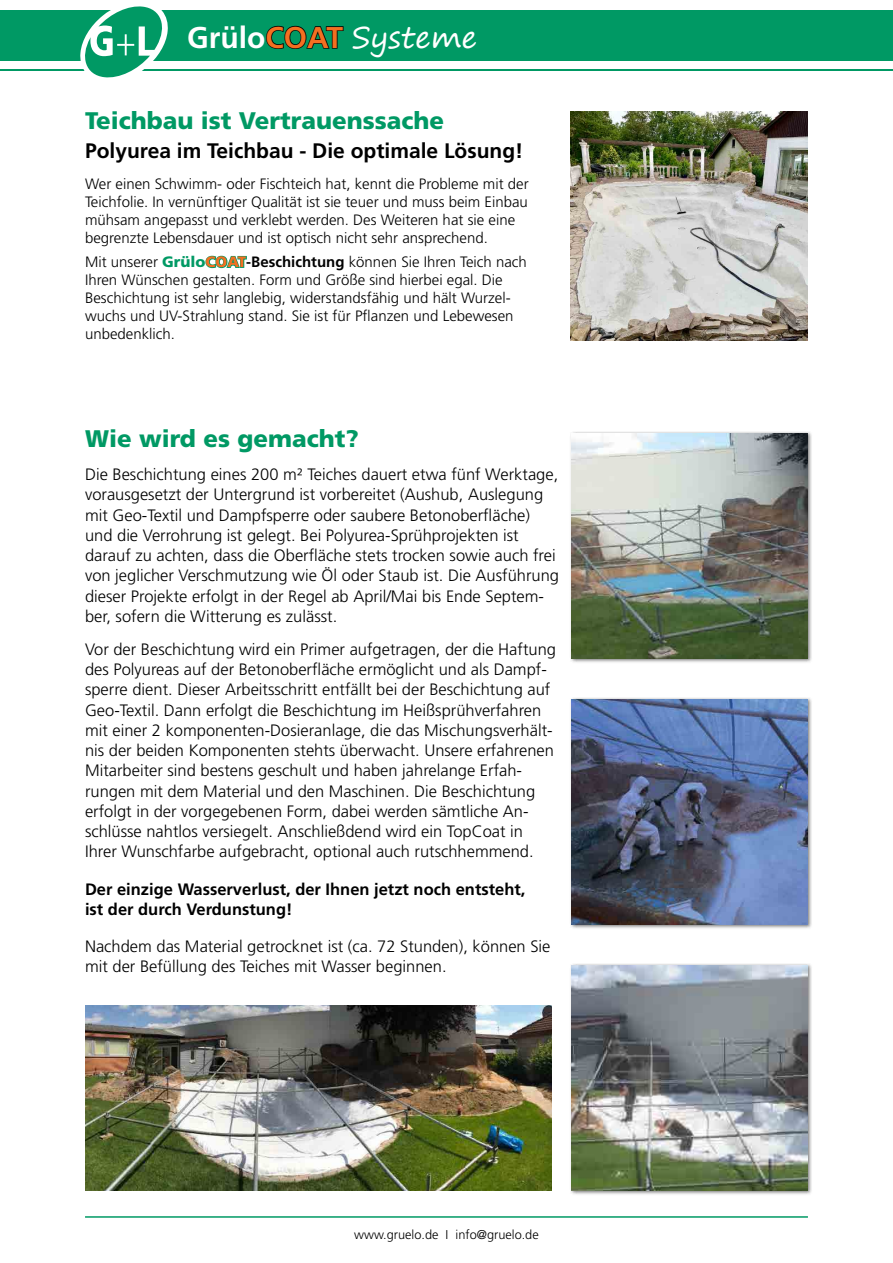
<style>
.page{position:relative;width:893px;height:1263px;background:#fff}
.page>*{position:absolute;margin:0;border:0;box-sizing:border-box;transform-origin:0 0}
.Fließtext{font:30px "Segoe Print";color:#fff}
.Variationsgruppenbez{font:900 24px "Frutiger LT Std";color:#009964}
.Variationsgruppenbez-2{font:700 21px "Frutiger LT Std";color:#000}
.Fließtext-2{font:300 16.5px/20.2px "Frutiger LT Std";color:#000}
.Variationsgruppenbez-3{font:700 16.5px/20.2px "Frutiger LT Std";color:#000}
.Fließtext-3{font:300 15px/18px "Frutiger LT Std";color:#000}
.t1{font:300 12.75px "Frutiger LT Std";color:#000}
.s1{font-family:"Frutiger LT Std";font-weight:700}
.s2{font-family:"Frutiger LT Std";font-weight:700;color:#000}
.s3{font-weight:900;color:#009964}
.s4{font-weight:700}
</style>
<div class="page">
<hr style="left:85px;top:1216px;width:723px;height:2px;background:#009964">
<div style="left:0;top:10px;width:893px;height:50px;background:#009964"></div>
<hr style="left:0;top:69px;width:893px;height:2px;background:#009964">
<svg style="left:77px;top:6px;width:94px;height:72px"></svg>
<div style="left:569px;top:697px;width:243px;height:232px;background:#000;opacity:.5"></div>
<img style="left:572px;top:699px;width:236px;height:225px">
<div style="left:569px;top:431px;width:243px;height:232px;background:#000;opacity:.5"></div>
<img style="left:572px;top:433px;width:236px;height:226px">
<div style="left:569px;top:963px;width:243px;height:232px;background:#000;opacity:.5"></div>
<img style="left:572px;top:965px;width:236px;height:225px">
<img style="left:85px;top:1005px;width:466px;height:186px">
<img style="left:570px;top:112px;width:238px;height:228px">
<p class="Fließtext" style="left:187px;top:10px;width:292px"><span class="s1">Grülo</span><span class="s2">COAT</span> Systeme</p>
<p class="Variationsgruppenbez" style="left:85px;top:106px;width:361px">Teichbau ist Vertrauenssache</p>
<p class="Variationsgruppenbez-2" style="left:85px;top:138px;width:440px">Polyurea im Teichbau - Die optimale Lösung!</p>
<p class="Fließtext-3" style="left:85px;top:175px;width:445px">Wer einen Schwimm- oder Fischteich hat, kennt die Probleme mit der Teichfolie. In vernünftiger Qualität ist sie teuer und muss beim Einbau mühsam angepasst und verklebt werden. Des Weiteren hat sie eine begrenzte Lebensdauer und ist optisch nicht sehr ansprechend.</p>
<p class="Fließtext-3" style="left:85px;top:253px;width:443px">Mit unserer <span class="s3">GrüloCOAT</span><span class="s4">-Beschichtung</span> können Sie Ihren Teich nach Ihren Wünschen gestalten. Form und Größe sind hierbei egal. Die Beschichtung ist sehr langlebig, widerstandsfähig und hält Wurzel&shy;wuchs und UV-Strahlung stand. Sie ist für Pflanzen und Lebewesen unbedenklich.</p>
<p class="Variationsgruppenbez" style="left:85px;top:424px;width:275px">Wie wird es gemacht?</p>
<p class="Fließtext-2" style="left:85px;top:464px;width:476px">Die Beschichtung eines 200 m² Teiches dauert etwa fünf Werktage, vorausgesetzt der Untergrund ist vorbereitet (Aushub, Auslegung mit Geo-Textil und Dampfsperre oder saubere Betonoberfläche) und die Verrohrung ist gelegt. Bei Polyurea-Sprühprojekten ist darauf zu achten, dass die Oberfläche stets trocken sowie auch frei von jeglicher Verschmutzung wie Öl oder Staub ist. Die Ausführung dieser Projekte erfolgt in der Regel ab April/Mai bis Ende Septem&shy;ber, sofern die Witterung es zulässt.</p>
<p class="Fließtext-2" style="left:85px;top:639px;width:472px">Vor der Beschichtung wird ein Primer aufgetragen, der die Haftung des Polyureas auf der Betonoberfläche ermöglicht und als Dampf&shy;sperre dient. Dieser Arbeitsschritt entfällt bei der Beschichtung auf Geo-Textil. Dann erfolgt die Beschichtung im Heißsprühverfahren mit einer 2 komponenten-Dosieranlage, die das Mischungsverhält&shy;nis der beiden Komponenten stehts überwacht. Unsere erfahrenen Mitarbeiter sind bestens geschult und haben jahrelange Erfah&shy;rungen mit dem Material und den Maschinen. Die Beschichtung erfolgt in der vorgegebenen Form, dabei werden sämtliche An&shy;schlüsse nahtlos versiegelt. Anschließdend wird ein TopCoat in Ihrer Wunschfarbe aufgebracht, optional auch rutschhemmend.</p>
<p class="Variationsgruppenbez-3" style="left:85px;top:879px;width:442px">Der einzige Wasserverlust, der Ihnen jetzt noch entsteht, ist der durch Verdunstung!</p>
<p class="Fließtext-2" style="left:85px;top:936px;width:467px">Nachdem das Material getrocknet ist (ca. 72 Stunden), können Sie mit der Befüllung des Teiches mit Wasser beginnen.</p>
<p class="t1" style="left:354px;top:1227px;width:186px">www.gruelo.de I info@gruelo.de</p>
</div>
